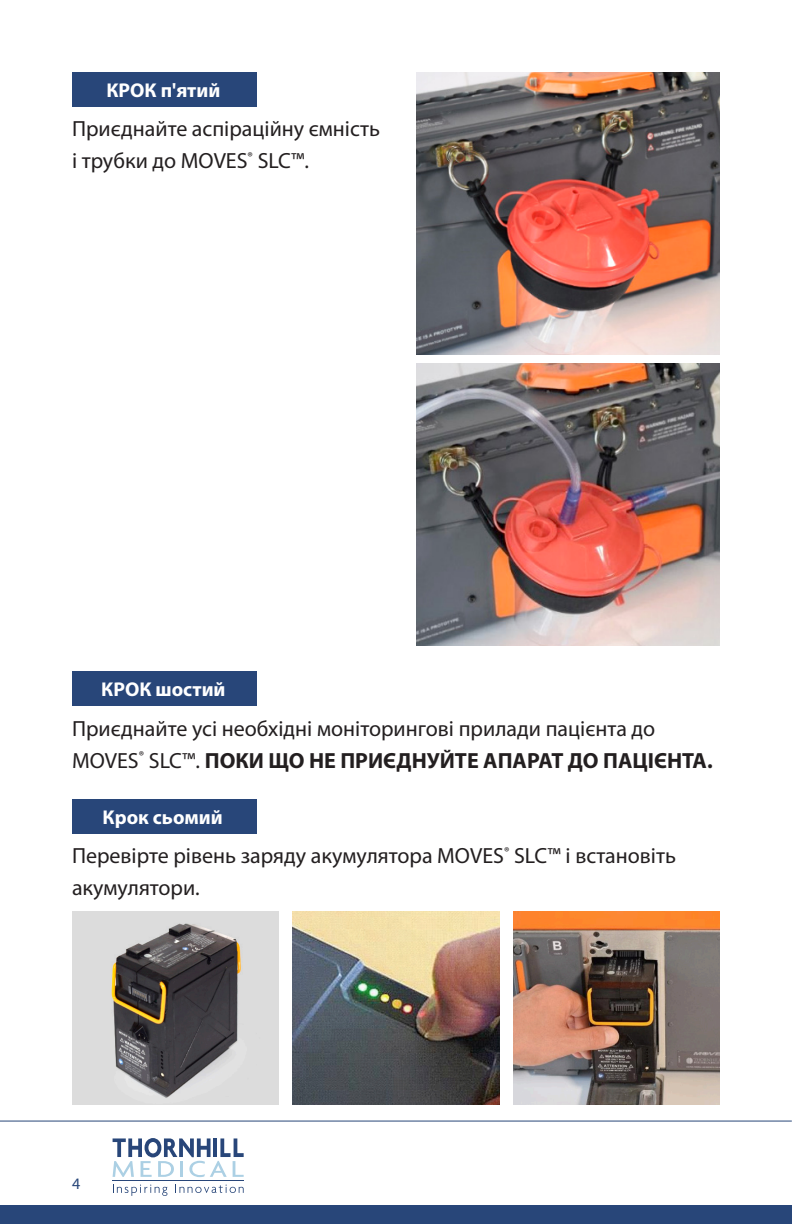
<style>
.page{position:relative;width:792px;height:1224px;background:#fff}
.page>*{position:absolute;margin:0;border:0;box-sizing:border-box;transform-origin:0 0}
.t1{font:22px/32px "Myriad Pro";color:#231f20}
.t2{font:700 20px "Myriad Pro";color:#fff}
.t3{font:16px "Myriad Pro";color:#284679}
.s1{font-weight:700}
</style>
<div class="page">
<div style="left:0;top:1205px;width:792px;height:19px;background:#284679"></div>
<hr style="left:0;top:1121px;width:792px;height:1px;background:#284679">
<svg style="left:113px;top:1184px;width:54px;height:12px"></svg>
<svg style="left:175px;top:1184px;width:69px;height:9px"></svg>
<svg style="left:113px;top:1138px;width:131px;height:39px"></svg>
<hr style="left:113px;top:1180px;width:131px;height:1px;background:#284679">
<div style="left:72px;top:672px;width:184px;height:34px;background:#284679"></div>
<div style="left:72px;top:72px;width:184px;height:35px;background:#284679"></div>
<img style="left:417px;top:72px;width:303px;height:282px">
<img style="left:417px;top:364px;width:303px;height:282px">
<div style="left:72px;top:799px;width:184px;height:35px;background:#284679"></div>
<img style="left:72px;top:912px;width:206px;height:192px">
<img style="left:293px;top:912px;width:206px;height:192px">
<img style="left:514px;top:912px;width:206px;height:192px">
<p class="t2" style="left:107px;top:79px;width:115px">КРОК п'ятий</p>
<p class="t1" style="left:72px;top:113px;width:310px">Приєднайте аспіраційну ємність і трубки до MOVES<sup>®</sup> SLC™.</p>
<p class="t2" style="left:101px;top:679px;width:126px">КРОК шостий</p>
<p class="t1" style="left:72px;top:713px;width:642px">Приєднайте усі необхідні моніторингові прилади пацієнта до<br>MOVES<sup>®</sup> SLC™. <span class="s1">ПОКИ ЩО НЕ ПРИЄДНУЙТЕ АПАРАТ ДО ПАЦІЄНТА.</span></p>
<p class="t2" style="left:103px;top:806px;width:122px">Крок сьомий</p>
<p class="t1" style="left:72px;top:840px;width:605px">Перевірте рівень заряду акумулятора MOVES<sup>®</sup> SLC™ і встановіть акумулятори.</p>
<p class="t3" style="left:72px;top:1175px;width:10px">4</p>
</div>
